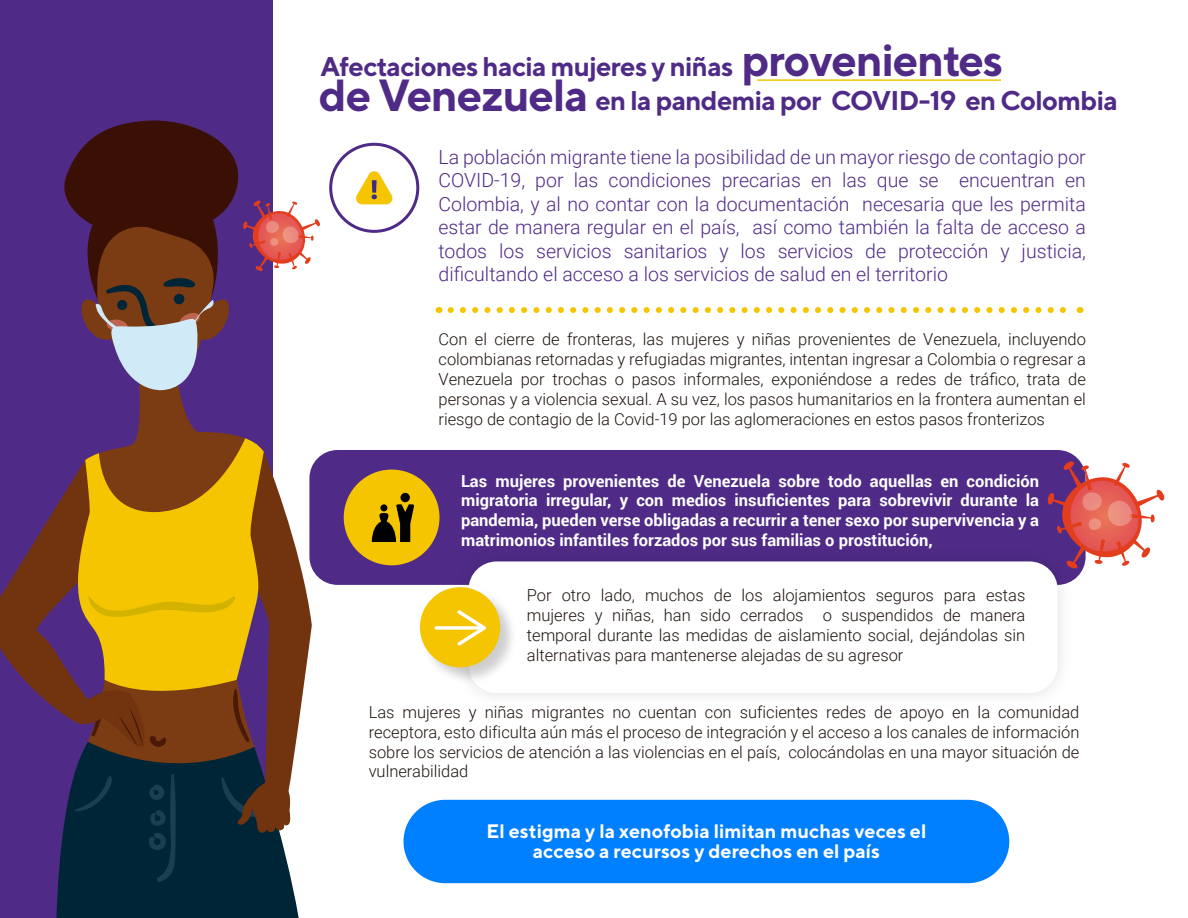
<style>
.page{position:relative;width:1188px;height:918px;background:#fff}
.page>*{position:absolute;margin:0;border:0;box-sizing:border-box;transform-origin:0 0}
.t1{font:700 45px "TT Norms";letter-spacing:-.025em;color:#4f2b87}
.t2{font:700 27px "TT Norms";letter-spacing:-.025em;color:#4f2b87}
.t3{font:300 19.5px/23.4px "Roboto";color:#4f2b87;text-align:justify}
.t4{font:700 19.5px/19.5px "TT Norms";color:#fff;text-align:center}
.t5{font:300 16.5px/19.8px "Roboto";color:#1f140f;text-align:justify}
.t6{font:700 16.5px/19.8px "Roboto";color:#fff;text-align:justify}
</style>
<div class="page">
<div style="left:0;top:0;width:273px;height:918px;background:#4f2b87"></div>
<div style="left:404px;top:800px;width:605px;height:83px;background:#007fff;border-radius:42px"></div>
<div style="left:309px;top:450px;width:777px;height:135px;background:#4f2b87;border-radius:28px"></div>
<svg style="left:1047px;top:461px;width:117px;height:109px"></svg>
<svg style="left:329px;top:143px;width:90px;height:90px"></svg>
<div style="left:344px;top:470px;width:96px;height:95px;background:#f4c500;border-radius:50%"></div>
<img style="left:469px;top:539px;width:611px;height:158px">
<div style="left:469px;top:561px;width:589px;height:132px;background:#fff;border-radius:28px"></div>
<hr style="left:757px;top:79px;width:244px;height:2px;background:#f4c500">
<img style="left:416px;top:583px;width:96px;height:106px">
<div style="left:420px;top:587px;width:80px;height:80px;background:#f4c500;border-radius:50%"></div>
<svg style="left:435px;top:626px;width:48px;height:4px"></svg>
<svg style="left:457px;top:610px;width:29px;height:36px"></svg>
<svg style="left:451px;top:307px;width:615px;height:6px"></svg>
<div style="left:401px;top:493px;width:9px;height:9px;background:#000;border-radius:50%"></div>
<svg style="left:372px;top:504px;width:42px;height:38px"></svg>
<svg style="left:136px;top:395px;width:108px;height:43px"></svg>
<svg style="left:64px;top:120px;width:256px;height:275px"></svg>
<svg style="left:103px;top:438px;width:161px;height:14px;fill:#7b3c13"></svg>
<svg style="left:0;top:452px;width:312px;height:466px"></svg>
<h1 class="t1" style="left:742px;top:32px;width:263px">provenientes</h1>
<h2 class="t2" style="left:595px;top:84px;width:524px">en la pandemia por COVID-19 en Colombia</h2>
<h2 class="t2" style="left:320px;top:50px;width:415px">Afectaciones hacia mujeres y niñas</h2>
<h1 class="t1" style="left:319px;top:67px;width:271px">de Venezuela</h1>
<p class="t3" style="left:439px;top:145px;width:649px">La población migrante tiene la posibilidad de un mayor riesgo de contagio por COVID-19, por las condiciones precarias en las que se encuentran en Colombia, y al no contar con la documentación necesaria que les permita estar de manera regular en el país, así como también la falta de acceso a todos los servicios sanitarios y los servicios de protección y justicia, dificultando el acceso a los servicios de salud en el territorio</p>
<p class="t5" style="left:439px;top:329px;width:649px">Con el cierre de fronteras, las mujeres y niñas provenientes de Venezuela, incluyendo colombianas retornadas y refugiadas migrantes, intentan ingresar a Colombia o regresar a Venezuela por trochas o pasos informales, exponiéndose a redes de tráfico, trata de personas y a violencia sexual. A su vez, los pasos humanitarios en la frontera aumentan el riesgo de contagio de la Covid-19 por las aglomeraciones en estos pasos fronterizos</p>
<p class="t6" style="left:461px;top:470px;width:580px">Las mujeres provenientes de Venezuela sobre todo aquellas en condición migratoria irregular, y con medios insuficientes para sobrevivir durante la pandemia, pueden verse obligadas a recurrir a tener sexo por supervivencia y a matrimonios infantiles forzados por sus familias o prostitución,</p>
<p class="t5" style="left:527px;top:585px;width:500px">Por otro lado, muchos de los alojamientos seguros para estas mujeres y niñas, han sido cerrados o suspendidos de manera temporal durante las medidas de aislamiento social, dejándolas sin alternativas para mantenerse alejadas de su agresor</p>
<p class="t5" style="left:369px;top:702px;width:712px">Las mujeres y niñas migrantes no cuentan con suficientes redes de apoyo en la comunidad receptora, esto dificulta aún más el proceso de integración y el acceso a los canales de información sobre los servicios de atención a las violencias en el país, colocándolas en una mayor situación de vulnerabilidad</p>
<p class="t4" style="left:487px;top:821px;width:441px">El estigma y la xenofobia limitan muchas veces el acceso a recursos y derechos en el país</p>
</div>
